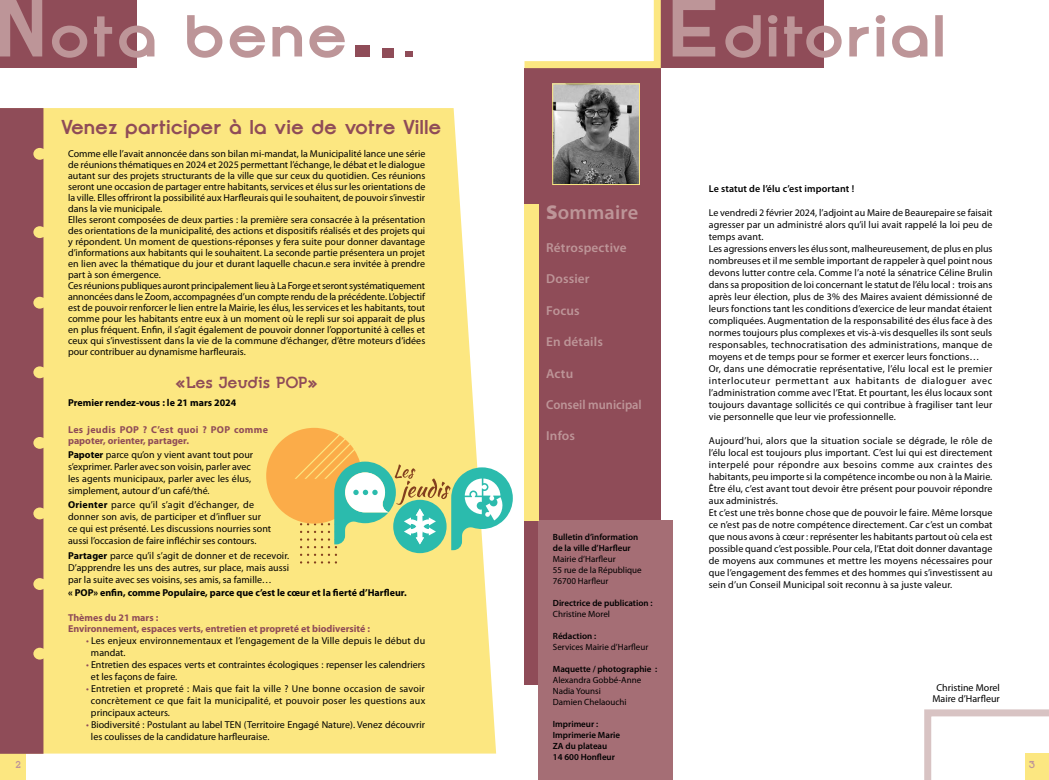
<style>
.page{position:relative;width:1049px;height:780px;background:#fff}
.page>*{position:absolute;margin:0;border:0;box-sizing:border-box;transform-origin:0 0}
.texte_courant{font:700 20px "Opificio";letter-spacing:.025em;color:#8f4c58}
.t1{font:600 20px "Myriad Pro";letter-spacing:.01em;color:#bd9598}
.texte_courant-2{font:700 16px "Opificio Serif";letter-spacing:.005em;color:#8f4c58}
.t2{font:600 13px "Myriad Pro";letter-spacing:.01em;color:#bd9598}
.t3{font:600 13px "Myriad Pro";letter-spacing:.01em;color:#bd9598;scale:.96 1}
.texte_courant-3{font:10px/12px "Myriad Pro";color:#000;text-align:justify}
.texte_courant-4{font:700 10px "Myriad Pro";color:#000}
.texte_courant-5{font:700 10px "Myriad Pro";color:#8f4c58}
.texte_courant-6{font:700 10px/11px "Myriad Pro";letter-spacing:.02em;color:#8f4c58}
.texte_courant-7{font:600 10px "Myriad Pro";letter-spacing:.01em;color:#000}
.t4{font:700 10px "Opificio Serif";color:#bd9598}
.texte_courant-8{font:600 9px/11px "Myriad Pro";color:#000}
.texte_courant-9{font:9px "Myriad Pro";color:#000}
.s1{font-weight:700}
.s2{color:#8f4c58}
.s3{font-weight:900}
.s4{font-weight:400}
</style>
<div class="page">
<div style="left:524px;top:68px;width:137px;height:616px;background:#8f4c58"></div>
<div style="left:0;top:0;width:136px;height:68px;background:#8f4c58"></div>
<div style="left:661px;top:0;width:163px;height:68px;background:#8f4c58"></div>
<svg style="left:0;top:0;width:345px;height:58px"></svg>
<svg style="left:673px;top:0;width:270px;height:58px"></svg>
<svg style="left:524px;top:0;width:137px;height:68px"></svg>
<svg style="left:924px;top:709px;width:125px;height:71px"></svg>
<div style="left:355px;top:46px;width:14px;height:11px;background:#8f4c58"></div>
<div style="left:382px;top:48px;width:11px;height:9px;background:#8f4c58"></div>
<div style="left:405px;top:51px;width:8px;height:6px;background:#8f4c58"></div>
<div style="left:0;top:753px;width:26px;height:27px;background:#fce781"></div>
<div style="left:1025px;top:753px;width:24px;height:27px;background:#fce781"></div>
<div style="left:539px;top:520px;width:134px;height:260px;background:#a56e75"></div>
<div style="left:524px;top:204px;width:15px;height:316px;background:#fce781"></div>
<div style="left:43px;top:108px;width:453px;height:645px;background:#fce781"></div>
<img style="left:554px;top:85px;width:84px;height:98px">
<div style="left:552px;top:83px;width:88px;height:102px;border:1px solid #fce781"></div>
<div style="left:0;top:108px;width:43px;height:645px;background:#8f4c58"></div>
<svg style="left:266px;top:428px;width:247px;height:135px"></svg>
<p class="texte_courant" style="left:61px;top:115px;width:381px">Venez participer à la vie de votre Ville</p>
<p class="texte_courant-3" style="left:68px;top:148px;width:359px;line-height:11px">Comme elle l’avait annoncée dans son bilan mi-mandat, la Municipalité lance une série de réunions thématiques en 2024 et 2025 permettant l’échange, le débat et le dialogue autant sur des projets structurants de la ville que sur ceux du quotidien. Ces réunions seront une occasion de partager entre habitants, services et élus sur les orientations de la ville. Elles offriront la possibilité aux Harfleurais qui le souhaitent, de pouvoir s’investir dans la vie municipale.</p>
<p class="texte_courant-3" style="left:68px;top:214px;width:359px;line-height:11px">Elles seront composées de deux parties : la première sera consacrée à la présentation des orientations de la municipalité, des actions et dispositifs réalisés et des projets qui y répondent. Un moment de questions-réponses y fera suite pour donner davantage d’informations aux habitants qui le souhaitent. La seconde partie présentera un projet en lien avec la thématique du jour et durant laquelle chacun.e sera invitée à prendre part à son émergence.</p>
<p class="texte_courant-3" style="left:68px;top:280px;width:359px;line-height:11px">Ces réunions publiques auront principalement lieu à La Forge et seront systématiquement annoncées dans le Zoom, accompagnées d’un compte rendu de la précédente. L’objectif est de pouvoir renforcer le lien entre la Mairie, les élus, les services et les habitants, tout comme pour les habitants entre eux à un moment où le repli sur soi apparait de plus en plus fréquent. Enfin, il s’agit également de pouvoir donner l’opportunité à celles et ceux qui s’investissent dans la vie de la commune d’échanger, d’être moteurs d’idées pour contribuer au dynamisme harfleurais.</p>
<p class="texte_courant-2" style="left:176px;top:373px;width:143px">«Les Jeudis POP»</p>
<p class="texte_courant-4" style="left:68px;top:396px;width:170px">Premier rendez-vous : le 21 mars 2024</p>
<p class="texte_courant-6" style="left:68px;top:424px;width:201px">Les jeudis POP ? C’est quoi ? POP comme papoter, orienter, partager.</p>
<p class="texte_courant-3" style="left:68px;top:449px;width:187px;text-align:left"><span class="s1">Papoter</span> parce qu’on y vient avant tout pour s’exprimer. Parler avec son voisin, parler avec les agents municipaux, parler avec les élus, simplement, autour d’un café/thé.</p>
<p class="texte_courant-3" style="left:68px;top:499px;width:205px;text-align:left"><span class="s1">Orienter</span> parce qu’il s’agit d’échanger, de donner son avis, de participer et d’influer sur ce qui est présenté. Les discussions nourries sont aussi l’occasion de faire infléchir ses contours.</p>
<p class="texte_courant-3" style="left:68px;top:549px;width:223px"><span class="s1">Partager</span> parce qu’il s’agit de donner et de recevoir.<br>D’apprendre les uns des autres, sur place, mais aussi par la suite avec ses voisins, ses amis, sa famille…</p>
<p class="texte_courant-4" style="left:68px;top:585px;width:340px">« POP» enfin, comme Populaire, parce que c’est le cœur et la fierté d’Harfleur.</p>
<p class="texte_courant-5" style="left:68px;top:610px;width:92px">Thèmes du 21 mars :</p>
<p class="texte_courant-5" style="left:68px;top:621px;width:304px">Environnement, espaces verts, entretien et propreté et biodiversité :</p>
<p class="texte_courant-3" style="left:91px;top:634px;width:336px;text-indent:-5px"><span class="s2">•</span> Les enjeux environnementaux et l’engagement de la Ville depuis le début du mandat.</p>
<p class="texte_courant-3" style="left:91px;top:658px;width:336px;text-indent:-5px"><span class="s2">•</span> Entretien des espaces verts et contraintes écologiques : repenser les calendriers et les façons de faire.</p>
<p class="texte_courant-3" style="left:91px;top:682px;width:336px;text-indent:-5px"><span class="s2">•</span> Entretien et propreté : Mais que fait la ville ? Une bonne occasion de savoir concrètement ce que fait la municipalité, et pouvoir poser les questions aux principaux acteurs.</p>
<p class="texte_courant-3" style="left:91px;top:718px;width:335px;text-indent:-5px"><span class="s2">•</span> Biodiversité : Postulant au label TEN (Territoire Engagé Nature). Venez découvrir les coulisses de la candidature harfleuraise.</p>
<p class="texte_courant-7" style="left:709px;top:182px;width:147px">Le statut de l’élu c’est important !</p>
<p class="texte_courant-3" style="left:709px;top:206px;width:285px">Le vendredi 2 février 2024, l’adjoint au Maire de Beaurepaire se faisait agresser par un administré alors qu’il lui avait rappelé la loi peu de temps avant.</p>
<p class="texte_courant-3" style="left:709px;top:242px;width:285px">Les agressions envers les élus sont, malheureusement, de plus en plus nombreuses et il me semble important de rappeler à quel point nous devons lutter contre cela. Comme l’a noté la sénatrice Céline Brulin dans sa proposition de loi concernant le statut de l’élu local : trois ans après leur élection, plus de 3% des Maires avaient démissionné de leurs fonctions tant les conditions d’exercice de leur mandat étaient compliquées. Augmentation de la responsabilité des élus face à des normes toujours plus complexes et vis-à-vis desquelles ils sont seuls responsables, technocratisation des administrations, manque de moyens et de temps pour se former et exercer leurs fonctions…</p>
<p class="texte_courant-3" style="left:709px;top:362px;width:285px">Or, dans une démocratie représentative, l’élu local est le premier interlocuteur permettant aux habitants de dialoguer avec l’administration comme avec l’Etat. Et pourtant, les élus locaux sont toujours davantage sollicités ce qui contribue à fragiliser tant leur vie personnelle que leur vie professionnelle.</p>
<p class="texte_courant-3" style="left:709px;top:434px;width:285px">Aujourd’hui, alors que la situation sociale se dégrade, le rôle de l’élu local est toujours plus important. C’est lui qui est directement interpelé pour répondre aux besoins comme aux craintes des habitants, peu importe si la compétence incombe ou non à la Mairie.<br>Être élu, c’est avant tout devoir être présent pour pouvoir répondre aux administrés.</p>
<p class="texte_courant-3" style="left:709px;top:506px;width:285px">Et c’est une très bonne chose que de pouvoir le faire. Même lorsque ce n’est pas de notre compétence directement. Car c’est un combat que nous avons à cœur : représenter les habitants partout où cela est possible quand c’est possible. Pour cela, l’Etat doit donner davantage de moyens aux communes et mettre les moyens nécessaires pour que l’engagement des femmes et des hommes qui s’investissent au sein d’un Conseil Municipal soit reconnu à sa juste valeur.</p>
<p class="t1" style="left:546px;top:200px;width:94px"><span class="s3">S</span>ommaire</p>
<p class="t2" style="left:546px;top:239px;width:82px">Rétrospective</p>
<p class="t2" style="left:546px;top:270px;width:45px">Dossier</p>
<p class="t2" style="left:546px;top:302px;width:35px">Focus</p>
<p class="t2" style="left:546px;top:334px;width:58px">En détails</p>
<p class="t2" style="left:546px;top:365px;width:29px">Actu</p>
<p class="t3" style="left:546px;top:396px;width:101px">Conseil municipal</p>
<p class="t2" style="left:546px;top:427px;width:30px">Infos</p>
<p class="texte_courant-8" style="left:553px;top:531px;width:87px">Bulletin d’information</p>
<p class="texte_courant-8" style="left:553px;top:542px;width:79px">de la ville d’Harfleur</p>
<p class="texte_courant-9" style="left:553px;top:553px;width:64px">Mairie d’Harfleur</p>
<p class="texte_courant-9" style="left:553px;top:564px;width:90px">55 rue de la République</p>
<p class="texte_courant-9" style="left:553px;top:575px;width:57px">76700 Harfleur</p>
<p class="texte_courant-8" style="left:553px;top:597px;width:101px">Directrice de publication :<br><span class="s4">Christine Morel</span></p>
<p class="texte_courant-8" style="left:553px;top:630px;width:45px">Rédaction :</p>
<p class="texte_courant-9" style="left:553px;top:641px;width:97px">Services Mairie d’Harfleur</p>
<p class="texte_courant-8" style="left:553px;top:663px;width:106px">Maquette / photographie :</p>
<p class="texte_courant-9" style="left:553px;top:674px;width:90px">Alexandra Gobbé-Anne</p>
<p class="texte_courant-9" style="left:553px;top:685px;width:50px">Nadia Younsi</p>
<p class="texte_courant-9" style="left:553px;top:696px;width:75px">Damien Chelaouchi</p>
<p class="texte_courant-8" style="left:553px;top:718px;width:47px">Imprimeur :</p>
<p class="texte_courant-8" style="left:553px;top:729px;width:69px">Imprimerie Marie</p>
<p class="texte_courant-8" style="left:553px;top:740px;width:56px">ZA du plateau</p>
<p class="texte_courant-8" style="left:553px;top:751px;width:64px">14 600 Honfleur</p>
<p class="texte_courant-3" style="left:936px;top:681px;width:65px">Christine Morel</p>
<p class="texte_courant-3" style="left:932px;top:692px;width:69px">Maire d’Harfleur</p>
<p class="t4" style="left:16px;top:758px;width:7px">2</p>
<p class="t4" style="left:1029px;top:758px;width:8px">3</p>
</div>
